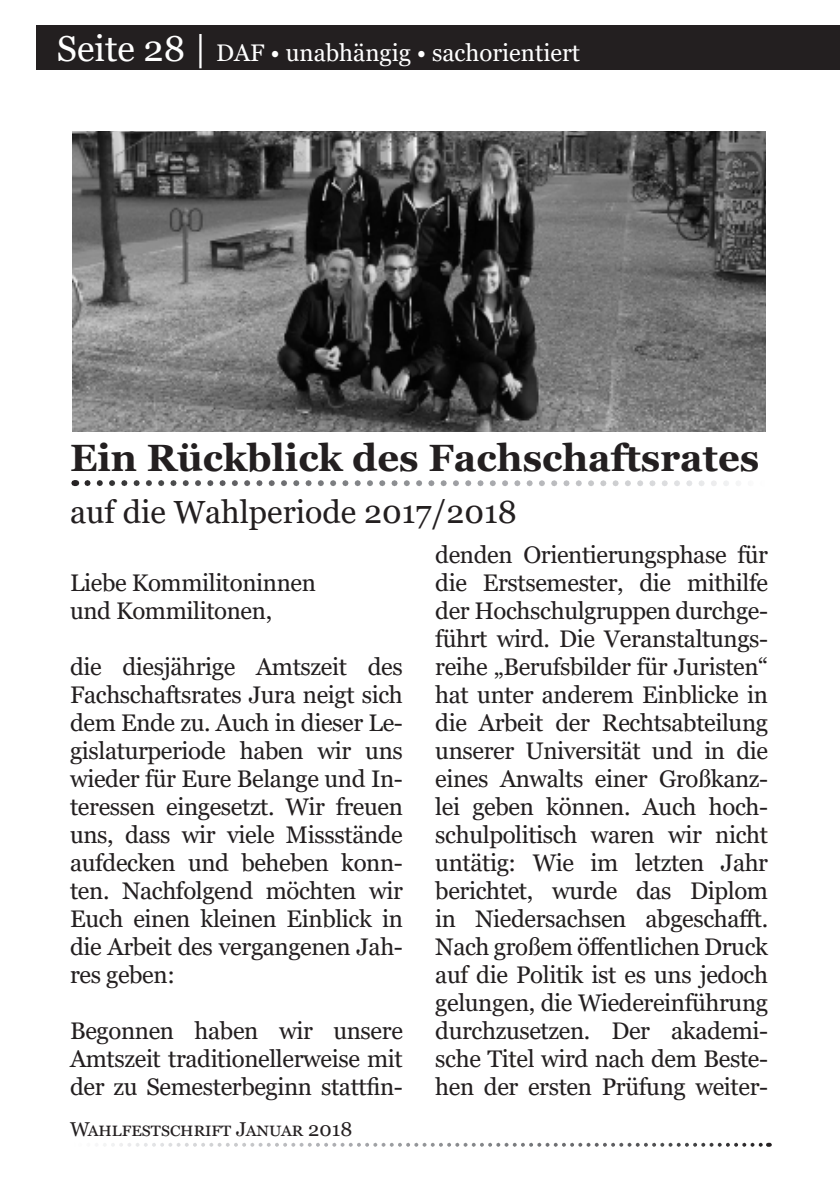
<style>
.page{position:relative;width:840px;height:1191px;background:#fff}
.page>*{position:absolute;margin:0;border:0;box-sizing:border-box;transform-origin:0 0}
.Kopfzeile{font:700 38px "Georgia";color:#231f20}
.Unterschrift{font:32px "Georgia";color:#231f20}
.t1{font:24px/28px "Georgia";letter-spacing:-.015em;color:#231f20;text-align:justify}
.t2{font:24px "Georgia";color:#fff}
.t3{font:20px "Georgia";color:#231f20}
.s1{font-size:36px}
</style>
<div class="page">
<div style="left:36px;top:25px;width:803px;height:44px;background:#231f20"></div>
<svg style="left:103px;top:1142px;width:665px;height:4px"></svg>
<svg style="left:74px;top:480px;width:664px;height:6px"></svg>
<img style="left:72px;top:132px;width:693px;height:299px">
<p class="t2" style="left:57px;top:38px;width:524px"><span class="s1">Seite 28 |</span> DAF • unabhängig • sachorientiert</p>
<p class="Kopfzeile" style="left:70px;top:433px;width:690px">Ein Rückblick des Fachschaftsrates</p>
<p class="Unterschrift" style="left:70px;top:493px;width:448px">auf die Wahlperiode 2017/2018</p>
<p class="t1" style="left:70px;top:569px;width:247px">Liebe Kommilitoninnen</p>
<p class="t1" style="left:70px;top:597px;width:203px">und Kommilitonen,</p>
<p class="t1" style="left:70px;top:653px;width:334px">die diesjährige Amtszeit des Fachschaftsrates Jura neigt sich dem Ende zu. Auch in dieser Le&shy;gislaturperiode haben wir uns wieder für Eure Belange und In&shy;teressen eingesetzt. Wir freuen uns, dass wir viele Missstände aufdecken und beheben konn&shy;ten. Nachfolgend möchten wir Euch einen kleinen Einblick in die Arbeit des vergangenen Jah&shy;res geben:</p>
<p class="t1" style="left:70px;top:1017px;width:334px">Begonnen haben wir unsere Amtszeit traditionellerweise mit der zu Semesterbeginn stattfin-</p>
<p class="t3" style="left:70px;top:1117px;width:283px">Wahlfestschrift Januar 2018</p>
<p class="t1" style="left:435px;top:541px;width:334px">denden Orientierungsphase für die Erstsemester, die mithilfe der Hochschulgruppen durchge&shy;führt wird. Die Veranstaltungs&shy;reihe „Berufsbilder für Juristen“ hat unter anderem Einblicke in die Arbeit der Rechtsabteilung unserer Universität und in die eines Anwalts einer Großkanz&shy;lei geben können. Auch hoch&shy;schulpolitisch waren wir nicht untätig: Wie im letzten Jahr berichtet, wurde das Diplom in Niedersachsen abgeschafft.<br>Nach großem öffentlichen Druck auf die Politik ist es uns jedoch gelungen, die Wiedereinführung durchzusetzen. Der akademi&shy;sche Titel wird nach dem Beste&shy;hen der ersten Prüfung weiter-</p>
</div>
